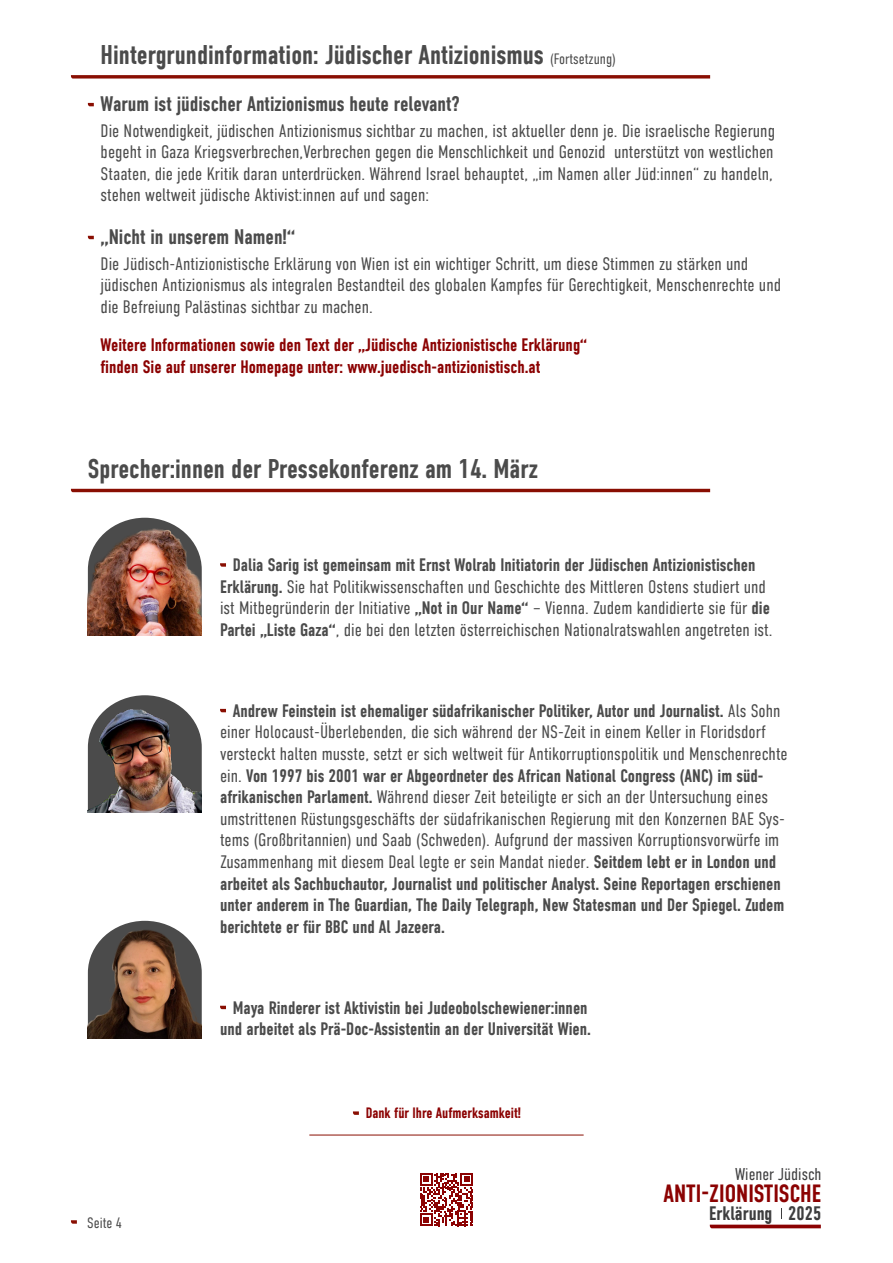
<style>
.page{position:relative;width:893px;height:1263px;background:#fff}
.page>*{position:absolute;margin:0;border:0;box-sizing:border-box;transform-origin:0 0}
.t1{font:27px "DIN Condensed VF";color:#4b4b4b}
.t2{font:24.9px "DIN Condensed VF";color:#8b0202}
.t3{font:21px "DIN Condensed VF";color:#4b4b4b}
.t4{font:19.5px "DIN Condensed VF";color:#3e3e3f}
.t5{font:18px/21.6px "DIN Condensed VF";color:#4b4b4b}
.t6{font:18px/21.6px "DIN Condensed VF";color:#8b0202}
.t7{font:17.1px "DIN Condensed VF";color:#3e3e3f}
.t8{font:15px "DIN Condensed VF";color:#8b0202}
.t9{font:15px "DIN Condensed VF";color:#4b4b4b}
.s1{font-size:15px}
</style>
<div class="page">
<svg style="left:71px;top:1220px;width:6px;height:4px"></svg>
<svg style="left:71px;top:75px;width:639px;height:4px"></svg>
<hr style="left:71px;top:489px;width:639px;height:3px;background:#890e02">
<svg style="left:710px;top:1208px;width:111px;height:20px"></svg>
<svg style="left:420px;top:1173px;width:53px;height:53px"></svg>
<svg style="left:88px;top:103px;width:6px;height:3px"></svg>
<svg style="left:88px;top:236px;width:6px;height:3px"></svg>
<svg style="left:220px;top:563px;width:6px;height:4px"></svg>
<svg style="left:220px;top:709px;width:6px;height:3px"></svg>
<svg style="left:220px;top:1006px;width:6px;height:3px"></svg>
<svg style="left:353px;top:1111px;width:6px;height:4px"></svg>
<svg style="left:116px;top:518px;width:58px;height:7px"></svg>
<svg style="left:109px;top:695px;width:72px;height:12px"></svg>
<svg style="left:120px;top:921px;width:50px;height:5px"></svg>
<img style="left:88px;top:525px;width:114px;height:110px">
<img style="left:88px;top:707px;width:114px;height:106px">
<img style="left:88px;top:926px;width:114px;height:112px">
<hr style="left:309px;top:1135px;width:275px;height:1px;background:#890e02">
<h1 class="t1" style="left:101px;top:40px;width:517px">Hintergrundinformation: Jüdischer Antizionismus <span class="s1">(Fortsetzung)</span></h1>
<p class="t3" style="left:101px;top:92px;width:360px">Warum ist jüdischer Antizionismus heute relevant?</p>
<p class="t5" style="left:101px;top:120px;width:676px;text-align:justify">Die Notwendigkeit, jüdischen Antizionismus sichtbar zu machen, ist aktueller denn je. Die israelische Regierung begeht in Gaza Kriegsverbrechen,Verbrechen gegen die Menschlichkeit und Genozid unterstützt von westlichen Staaten, die jede Kritik daran unterdrücken. Während Israel behauptet, „im Namen aller Jüd:innen“ zu handeln, stehen weltweit jüdische Aktivist:innen auf und sagen:</p>
<p class="t3" style="left:101px;top:225px;width:196px">„Nicht in unserem Namen!“</p>
<p class="t5" style="left:101px;top:253px;width:682px">Die Jüdisch-Antizionistische Erklärung von Wien ist ein wichtiger Schritt, um diese Stimmen zu stärken und jüdischen Antizionismus als integralen Bestandteil des globalen Kampfes für Gerechtigkeit, Menschenrechte und die Befreiung Palästinas sichtbar zu machen.</p>
<p class="t6" style="left:101px;top:335px;width:488px">Weitere Informationen sowie den Text der „Jüdische Antizionistische Erklärung“ finden Sie auf unserer Homepage unter: www.juedisch-antizionistisch.at</p>
<h1 class="t1" style="left:88px;top:453px;width:452px">Sprecher:innen der Pressekonferenz am 14. März</h1>
<p class="t5" style="left:220px;top:554px;width:554px;text-align:center">Dalia Sarig ist gemeinsam mit Ernst Wolrab Initiatorin der Jüdischen Antizionistischen Erklärung. Sie hat Politikwissenschaften und Geschichte des Mittleren Ostens studiert und ist Mitbegründerin der Initiative „Not in Our Name“ – Vienna. Zudem kandidierte sie für die Partei „Liste Gaza“, die bei den letzten österreichischen Nationalratswahlen angetreten ist.</p>
<p class="t5" style="left:220px;top:700px;width:569px;text-indent:13px">Andrew Feinstein ist ehemaliger südafrikanischer Politiker, Autor und Journalist. Als Sohn einer Holocaust-Überlebenden, die sich während der NS-Zeit in einem Keller in Floridsdorf versteckt halten musste, setzt er sich weltweit für Antikorruptionspolitik und Menschenrechte ein. Von 1997 bis 2001 war er Abgeordneter des African National Congress (ANC) im süd&shy;afrikanischen Parlament. Während dieser Zeit beteiligte er sich an der Untersuchung eines umstrittenen Rüstungsgeschäfts der südafrikanischen Regierung mit den Konzernen BAE Sys&shy;tems (Großbritannien) und Saab (Schweden). Aufgrund der massiven Korruptionsvorwürfe im Zusammenhang mit diesem Deal legte er sein Mandat nieder. Seitdem lebt er in London und arbeitet als Sachbuchautor, Journalist und politischer Analyst. Seine Reportagen erschienen unter anderem in The Guardian, The Daily Telegraph, New Statesman und Der Spiegel. Zudem berichtete er für BBC und Al Jazeera.</p>
<p class="t5" style="left:220px;top:997px;width:372px;text-align:center">Maya Rinderer ist Aktivistin bei Judeobolschewiener:innen und arbeitet als Prä-Doc-Assistentin an der Universität Wien.</p>
<p class="t8" style="left:366px;top:1104px;width:157px">Dank für Ihre Aufmerksamkeit!</p>
<p class="t7" style="left:735px;top:1164px;width:88px">Wiener Jüdisch</p>
<h2 class="t2" style="left:663px;top:1180px;width:159px">ANTI-ZIONISTISCHE</h2>
<p class="t9" style="left:87px;top:1214px;width:36px">Seite 4</p>
<p class="t4" style="left:709px;top:1202px;width:114px">Erklärung 2025</p>
</div>
